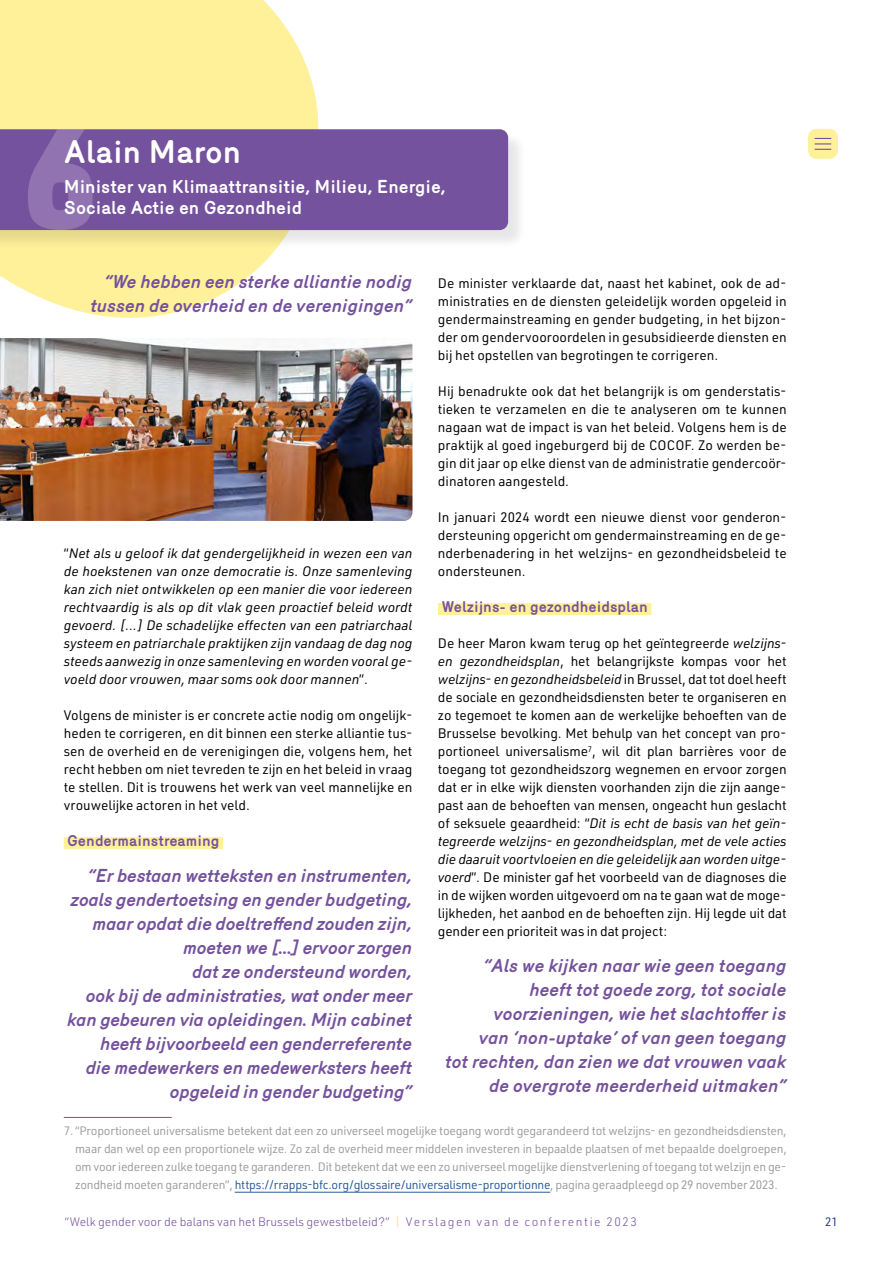
<style>
.page{position:relative;width:893px;height:1263px;background:#fff}
.page>*{position:absolute;margin:0;border:0;box-sizing:border-box;transform-origin:0 0}
.TITRE_CHAPITRE{font:700 31.5px "Mercury";color:#fff}
.CITATIONS{font:italic 700 18px/24px "Merkury";letter-spacing:-.01em;color:#75529d;text-align:right}
.TITRE_2{font:700 18px/21px "Mercury";color:#fff}
.TITRE_X_X{font:700 15px "Mercury";color:#75529d}
.BODYTEXT{font:13.5px/18px "URWDIN";color:#000;text-align:justify}
.BODYTEXT-2{font:italic 13.5px/18px "URWDIN";color:#000;text-align:justify}
.FOOTNOTE{font:12px/18px "URWDIN";letter-spacing:-.02em;color:#9d9c9c;text-align:justify}
.t1{font:300 12px "URWDIN";color:#75529d}
.t2{font:12px "URWDIN";color:#20388a}
.s1{font-style:italic}
.s2{font-style:normal}
.s3{color:#275b9b}
.s4{color:#ffe600}
</style>
<div class="page">
<svg style="left:0;top:0;width:319px;height:318px;fill:#fff19a"></svg>
<div style="left:0;top:131px;width:527px;height:118px;background:#000;opacity:.1"></div>
<div style="left:0;top:129px;width:508px;height:101px;background:#75529d"></div>
<div style="left:64px;top:837px;width:159px;height:12px;background:#fff19a"></div>
<hr style="left:64px;top:1117px;width:108px;height:1px;background:#75529d">
<hr style="left:235px;top:1192px;width:315px;height:1px;background:#275b9b">
<div style="left:438px;top:603px;width:213px;height:12px;background:#fff19a"></div>
<svg style="left:28px;top:129px;width:65px;height:101px;background:#8667a9"></svg>
<img style="left:0;top:338px;width:412px;height:183px">
<div style="left:808px;top:129px;width:30px;height:30px;background:#fff19a;border-radius:9px"></div>
<svg style="left:815px;top:138px;width:16px;height:12px"></svg>
<p class="TITRE_CHAPITRE" style="left:64px;top:134px;width:179px">Alain Maron</p>
<p class="TITRE_2" style="left:64px;top:176px;width:383px">Minister van Klimaattransitie, Milieu, Energie,<br>Sociale Actie en Gezondheid</p>
<p class="CITATIONS" style="left:91px;top:268px;width:323px">“We hebben een sterke alliantie nodig tussen de overheid en de verenigingen”</p>
<p class="BODYTEXT" style="left:438px;top:274px;width:350px">De minister verklaarde dat, naast het kabinet, ook de ad&shy;ministraties en de diensten geleidelijk worden opgeleid in gendermainstreaming en gender budgeting, in het bijzon&shy;der om gendervooroordelen in gesubsidieerde diensten en bij het opstellen van begrotingen te corrigeren.</p>
<p class="BODYTEXT" style="left:438px;top:382px;width:350px">Hij benadrukte ook dat het belangrijk is om genderstatis&shy;tieken te verzamelen en die te analyseren om te kunnen nagaan wat de impact is van het beleid. Volgens hem is de praktijk al goed ingeburgerd bij de COCOF. Zo werden be&shy;gin dit jaar op elke dienst van de administratie gendercoör&shy;dinatoren aangesteld.</p>
<p class="BODYTEXT" style="left:438px;top:508px;width:350px">In januari 2024 wordt een nieuwe dienst voor genderon&shy;dersteuning opgericht om gendermainstreaming en de ge&shy;nderbenadering in het welzijns- en gezondheidsbeleid te ondersteunen.</p>
<p class="TITRE_X_X" style="left:441px;top:598px;width:208px">Welzijns- en gezondheidsplan</p>
<p class="BODYTEXT" style="left:438px;top:634px;width:350px">De heer Maron kwam terug op het geïntegreerde <span class="s1">welzijns&shy;en gezondheidsplan</span>, het belangrijkste kompas voor het <span class="s1">welzijns- en gezondheidsbeleid</span> in Brussel, dat tot doel heeft de sociale en gezondheidsdiensten beter te organiseren en zo tegemoet te komen aan de werkelijke behoeften van de Brusselse bevolking. Met behulp van het concept van pro&shy;portioneel universalisme<sup>7</sup>, wil dit plan barrières voor de toegang tot gezondheidszorg wegnemen en ervoor zorgen dat er in elke wijk diensten voorhanden zijn die zijn aange&shy;past aan de behoeften van mensen, ongeacht hun geslacht of seksuele geaardheid: “<span class="s1">Dit is echt de basis van het geïn&shy;tegreerde welzijns- en gezondheidsplan, met de vele acties die daaruit voortvloeien en die geleidelijk aan worden uitge&shy;voerd</span>”. De minister gaf het voorbeeld van de diagnoses die in de wijken worden uitgevoerd om na te gaan wat de moge&shy;lijkheden, het aanbod en de behoeften zijn. Hij legde uit dat gender een prioriteit was in dat project:</p>
<p class="CITATIONS" style="left:445px;top:952px;width:343px">“Als we kijken naar wie geen toegang heeft tot goede zorg, tot sociale voorzieningen, wie het slachtoffer is<br>van ‘non-uptake’ of van geen toegang<br>tot rechten, dan zien we dat vrouwen vaak de overgrote meerderheid uitmaken”</p>
<p class="BODYTEXT-2" style="left:64px;top:544px;width:350px"><span class="s2">“</span>Net als u geloof ik dat gendergelijkheid in wezen een van de hoekstenen van onze democratie is. Onze samenleving kan zich niet ontwikkelen op een manier die voor iedereen rechtvaardig is als op dit vlak geen proactief beleid wordt gevoerd. [...] De schadelijke effecten van een patriarchaal systeem en patriarchale praktijken zijn vandaag de dag nog steeds aanwezig in onze samenleving en worden vooral ge&shy;voeld door vrouwen, maar soms ook door mannen<span class="s2">”.</span></p>
<p class="BODYTEXT" style="left:64px;top:706px;width:350px">Volgens de minister is er concrete actie nodig om ongelijk&shy;heden te corrigeren, en dit binnen een sterke alliantie tus&shy;sen de overheid en de verenigingen die, volgens hem, het recht hebben om niet tevreden te zijn en het beleid in vraag te stellen. Dit is trouwens het werk van veel mannelijke en vrouwelijke actoren in het veld.</p>
<p class="TITRE_X_X" style="left:67px;top:832px;width:154px">Gendermainstreaming</p>
<p class="CITATIONS" style="left:67px;top:862px;width:347px">“Er bestaan wetteksten en instrumenten, zoals gendertoetsing en gender budgeting, maar opdat die doeltreffend zouden zijn, moeten we [...] ervoor zorgen<br>dat ze ondersteund worden,<br>ook bij de administraties, wat onder meer kan gebeuren via opleidingen. Mijn cabinet heeft bijvoorbeeld een genderreferente<br>die medewerkers en medewerksters heeft opgeleid in gender budgeting”</p>
<p class="FOOTNOTE" style="left:75px;top:1122px;width:713px;text-indent:-11px">7. “Proportioneel universalisme betekent dat een zo universeel mogelijke toegang wordt gegarandeerd tot welzijns- en gezondheidsdiensten, maar dan wel op een proportionele wijze. Zo zal de overheid meer middelen investeren in bepaalde plaatsen of met bepaalde doelgroepen, om voor iedereen zulke toegang te garanderen. Dit betekent dat we een zo universeel mogelijke dienstverlening of toegang tot welzijn en ge&shy;zondheid moeten garanderen”, <span class="s3">https://rrapps-bfc.org/glossaire/universalisme-proportionne</span>, pagina geraadpleegd op 29 november 2023.</p>
<p class="t1" style="left:65px;top:1213px;width:573px">“Welk gender voor de balans van het Brussels gewestbeleid?” <span class="s4">|</span> Ve r s l a g e n v a n d e c o n f e r e n t i e 2 0 2 3</p>
<p class="t2" style="left:825px;top:1213px;width:14px">21</p>
</div>
